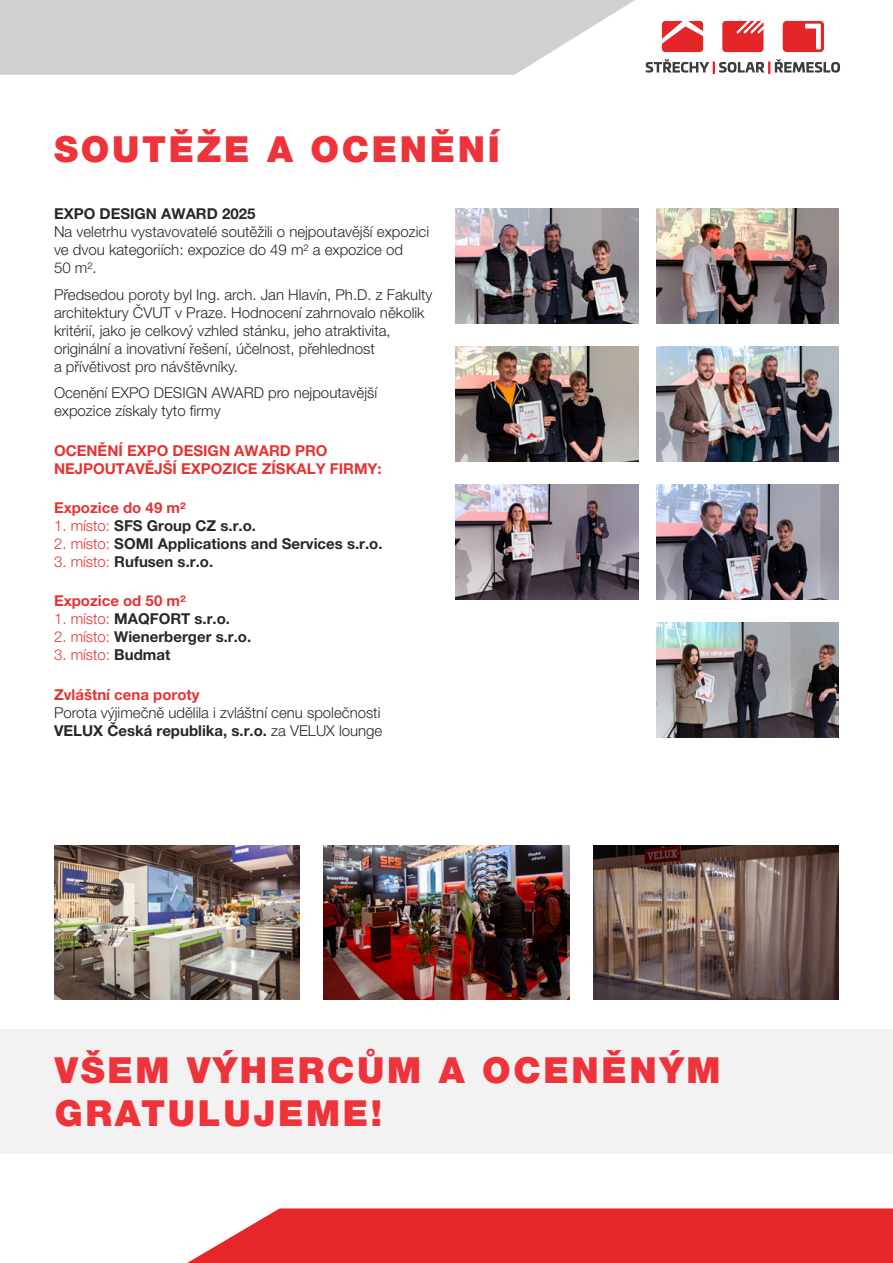
<style>
.page{position:relative;width:893px;height:1263px;background:#fff}
.page>*{position:absolute;margin:0;border:0;box-sizing:border-box;transform-origin:0 0}
.t1{font:900 36px/43.2px "Helvetica Neue LT Pro";letter-spacing:.075em;color:#ef333a}
.t2{font:300 15px/18px "Helvetica Neue LT Pro";color:#282827}
.t3{font:700 15px "Helvetica Neue LT Pro";color:#282827}
.t4{font:700 15px/18px "Helvetica Neue LT Pro";color:#e53333}
.t5{font:300 15px "Helvetica Neue LT Pro";color:#e53333}
.s1{font-weight:300;color:#e53333}
.s2{font-weight:700;color:#282827}
.s3{font-weight:700}
</style>
<div class="page">
<svg style="left:187px;top:1208px;width:706px;height:55px;background:#e73638"></svg>
<svg style="left:0;top:0;width:694px;height:75px;background:#d6d6d6"></svg>
<svg style="left:646px;top:59px;width:194px;height:15px"></svg>
<svg style="left:662px;top:21px;width:41px;height:31px"></svg>
<svg style="left:722px;top:21px;width:41px;height:31px"></svg>
<svg style="left:783px;top:21px;width:41px;height:31px"></svg>
<div style="left:0;top:1029px;width:893px;height:125px;background:#f2f2f2"></div>
<img style="left:455px;top:209px;width:183px;height:115px">
<img style="left:54px;top:845px;width:245px;height:154px">
<img style="left:455px;top:484px;width:183px;height:115px">
<img style="left:455px;top:347px;width:183px;height:114px">
<img style="left:656px;top:209px;width:183px;height:115px">
<img style="left:324px;top:845px;width:245px;height:154px">
<img style="left:594px;top:845px;width:245px;height:154px">
<img style="left:656px;top:484px;width:183px;height:115px">
<img style="left:656px;top:623px;width:183px;height:115px">
<img style="left:656px;top:347px;width:183px;height:114px">
<h1 class="t1" style="left:54px;top:127px;width:447px">SOUTĚŽE A OCENĚNÍ</h1>
<p class="t3" style="left:54px;top:205px;width:203px">EXPO DESIGN AWARD 2025</p>
<p class="t2" style="left:54px;top:223px;width:377px">Na veletrhu vystavovatelé soutěžili o nejpoutavější expozici ve dvou kategoriích: expozice do 49 m² a expozice od<br>50 m².</p>
<p class="t2" style="left:54px;top:285px;width:380px">Předsedou poroty byl Ing. arch. Jan Hlavín, Ph.D. z Fakulty architektury ČVUT v Praze. Hodnocení zahrnovalo několik kritérií, jako je celkový vzhled stánku, jeho atraktivita, originální a inovativní řešení, účelnost, přehlednost<br>a přívětivost pro návštěvníky.</p>
<p class="t2" style="left:54px;top:384px;width:325px">Ocenění EXPO DESIGN AWARD pro nejpoutavější expozice získaly tyto firmy</p>
<p class="t4" style="left:54px;top:441px;width:329px">OCENĚNÍ EXPO DESIGN AWARD PRO<br>NEJPOUTAVĚJŠÍ EXPOZICE ZÍSKALY FIRMY:</p>
<p class="t4" style="left:54px;top:498px;width:133px">Expozice do 49 m²</p>
<p class="t3" style="left:54px;top:516px;width:204px"><span class="s1">1. místo:</span> SFS Group CZ s.r.o.</p>
<p class="t3" style="left:54px;top:534px;width:330px"><span class="s1">2. místo:</span> SOMI Applications and Services s.r.o.</p>
<p class="t3" style="left:54px;top:552px;width:161px"><span class="s1">3. místo:</span> Rufusen s.r.o.</p>
<p class="t4" style="left:54px;top:592px;width:133px">Expozice od 50 m²</p>
<p class="t3" style="left:54px;top:610px;width:178px"><span class="s1">1. místo:</span> MAQFORT s.r.o.</p>
<p class="t3" style="left:54px;top:628px;width:199px"><span class="s1">2. místo:</span> Wienerberger s.r.o.</p>
<p class="t5" style="left:54px;top:646px;width:118px">3. místo: <span class="s2">Budmat</span></p>
<p class="t4" style="left:54px;top:685px;width:147px">Zvláštní cena poroty</p>
<p class="t2" style="left:54px;top:703px;width:330px">Porota výjimečně udělila i zvláštní cenu společnosti<br><span class="s3">VELUX Česká republika, s.r.o.</span> za VELUX lounge</p>
<h1 class="t1" style="left:55px;top:1048px;width:667px">VŠEM VÝHERCŮM A OCENĚNÝM<br>GRATULUJEME!</h1>
</div>
